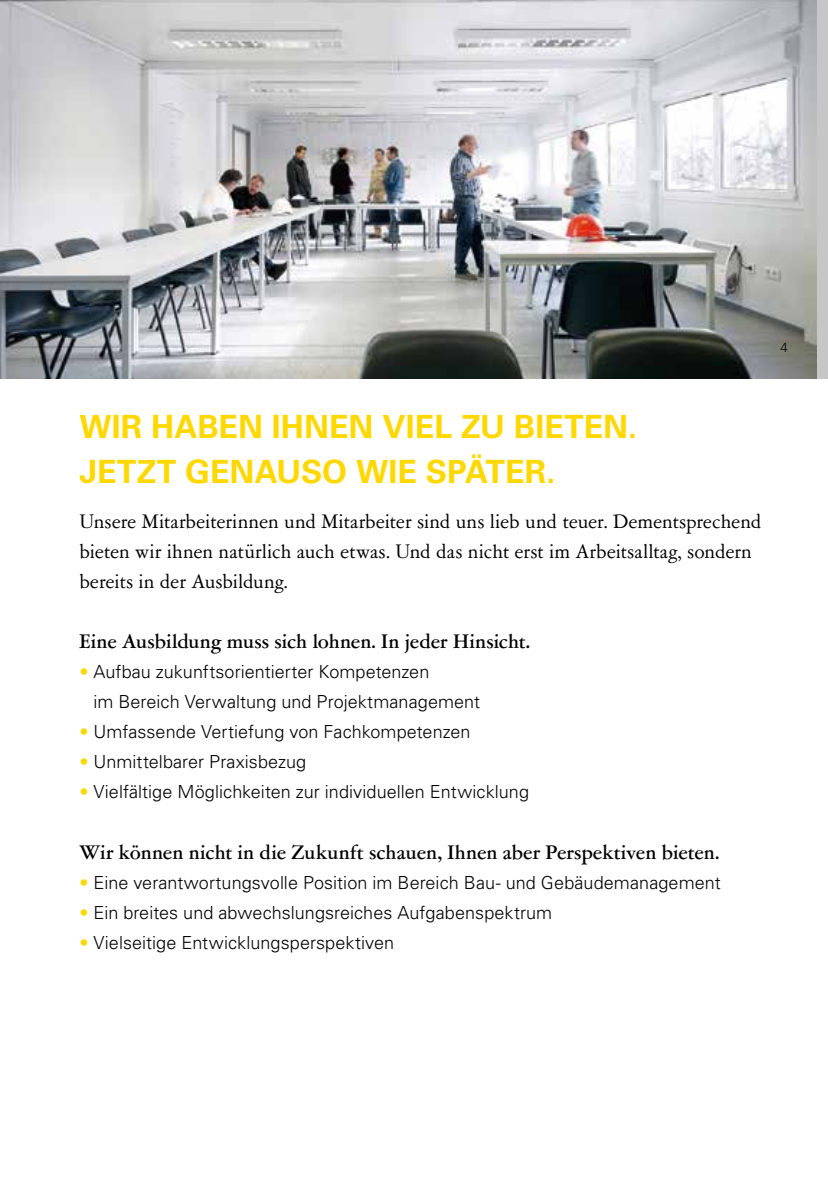
<style>
.page{position:relative;width:828px;height:1191px;background:#fff}
.page>*{position:absolute;margin:0;border:0;box-sizing:border-box;transform-origin:0 0}
.t1{font:700 32px/45px "Univers LT Std";color:#ffd800}
.t2{font:22px/30px "Garamont Amst SB";letter-spacing:-.005em;color:#000}
.t3{font:500 22px "Garamont Amst SBOP";color:#000}
.t4{font:300 18px/30px "Univers LT Std";letter-spacing:.005em;color:#000}
.t5{font:300 13.2px "Univers LT Std";color:#000}
.s1{color:#ffd800}
</style>
<div class="page">
<img style="left:0;top:0;width:816px;height:378px">
<p class="t5" style="left:780px;top:339px;width:9px">4</p>
<h1 class="t1" style="left:79px;top:405px;width:559px">WIR HABEN IHNEN VIEL ZU BIETEN.<br>JETZT GENAUSO WIE SPÄTER.</h1>
<p class="t2" style="left:79px;top:508px;width:683px">Unsere Mitarbeiterinnen und Mitarbeiter sind uns lieb und teuer. Dementsprechend bieten wir ihnen natürlich auch etwas. Und das nicht erst im Arbeitsalltag, sondern bereits in der Ausbildung.</p>
<p class="t3" style="left:79px;top:630px;width:452px">Eine Ausbildung muss sich lohnen. In jeder Hinsicht.</p>
<p class="t4" style="left:93px;top:657px;width:388px;text-indent:-14px"><span class="s1">•</span> Aufbau zukunftsorientierter Kompetenzen<br>im Bereich Verwaltung und Projektmanagement</p>
<p class="t4" style="left:79px;top:717px;width:392px"><span class="s1">•</span> Umfassende Vertiefung von Fachkompetenzen</p>
<p class="t4" style="left:79px;top:747px;width:228px"><span class="s1">•</span> Unmittelbarer Praxisbezug</p>
<p class="t4" style="left:79px;top:777px;width:451px"><span class="s1">•</span> Vielfältige Möglichkeiten zur individuellen Entwicklung</p>
<p class="t3" style="left:79px;top:840px;width:641px">Wir können nicht in die Zukunft schauen, Ihnen aber Perspektiven bieten.</p>
<p class="t4" style="left:79px;top:867px;width:643px"><span class="s1">•</span> Eine verantwortungsvolle Position im Bereich Bau- und Gebäudemanagement</p>
<p class="t4" style="left:79px;top:897px;width:474px"><span class="s1">•</span> Ein breites und abwechslungsreiches Aufgabenspektrum</p>
<p class="t4" style="left:79px;top:927px;width:316px"><span class="s1">•</span> Vielseitige Entwicklungsperspektiven</p>
</div>
